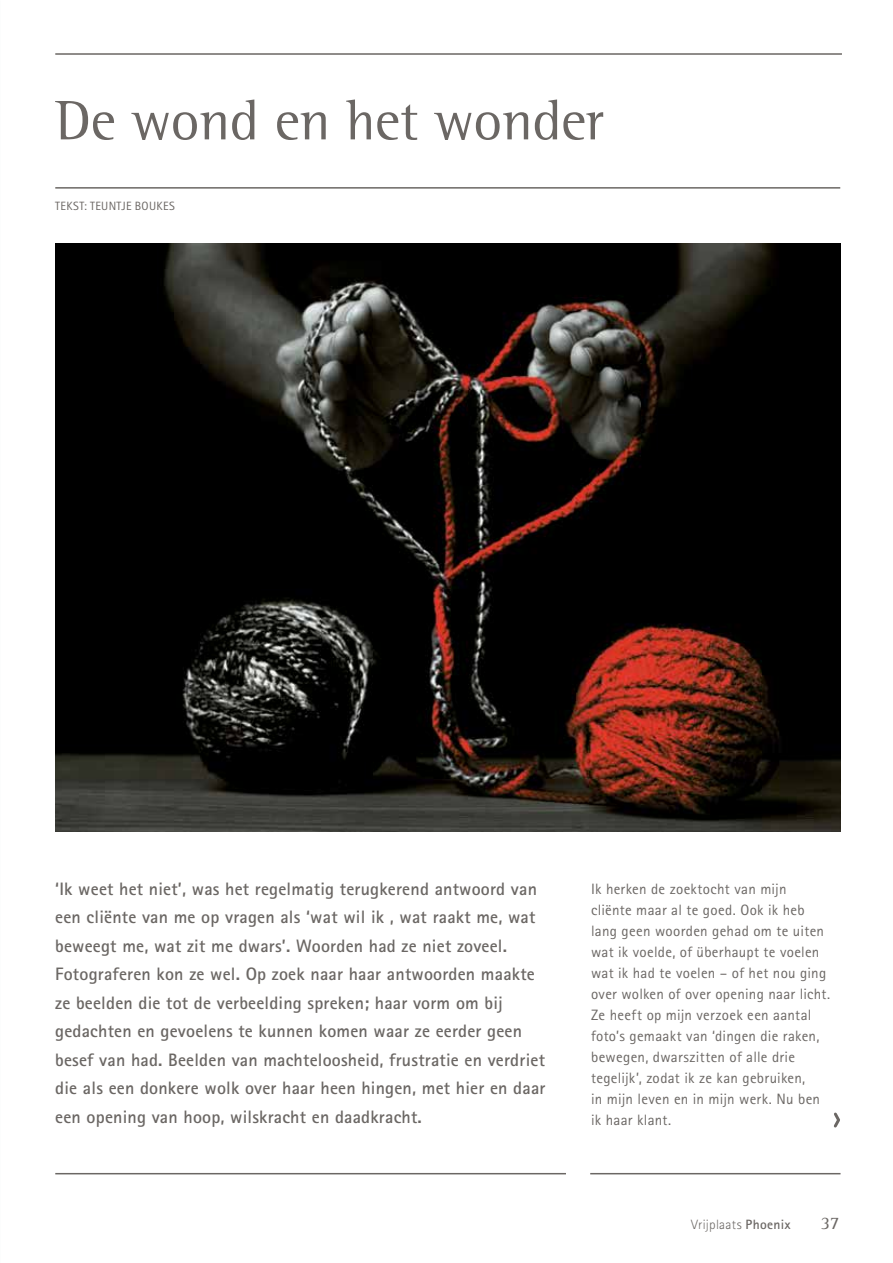
<style>
.page{position:relative;width:893px;height:1263px;background:#fff}
.page>*{position:absolute;margin:0;border:0;box-sizing:border-box;transform-origin:0 0}
.t1{font:57px "Rotis Semi Serif Std";letter-spacing:-.01em;color:#6b6764}
.t2{font:700 18px/28.5px "Rotis Sans Serif Std";letter-spacing:.01em;color:#6b6764}
.t3{font:18px "Rotis Semi Serif Std";color:#6b6764}
.t4{font:15px/21px "Rotis Sans Serif Std";letter-spacing:.015em;color:#6b6764}
.t5{font:300 13.5px "Rotis Sans Serif Std";letter-spacing:.02em;color:#6b6764}
.t6{font:12px "Rotis Sans Serif Std";letter-spacing:.025em;color:#6b6764}
.s1{font-weight:700}
</style>
<div class="page">
<hr style="left:590px;top:1173px;width:250px;height:1px;background:#6b6764">
<hr style="left:55px;top:1173px;width:511px;height:1px;background:#6b6764">
<hr style="left:55px;top:53px;width:787px;height:2px;background:#6b6764">
<hr style="left:55px;top:187px;width:785px;height:2px;background:#6b6764">
<img style="left:55px;top:243px;width:785px;height:588px">
<svg style="left:834px;top:1112px;width:6px;height:16px"></svg>
<h1 class="t1" style="left:55px;top:87px;width:550px">De wond en het wonder</h1>
<p class="t6" style="left:55px;top:199px;width:121px">TEKST: TEUNTJE BOUKES</p>
<p class="t2" style="left:55px;top:874px;width:492px">‘Ik weet het niet’, was het regelmatig terugkerend antwoord van een cliënte van me op vragen als ‘wat wil ik , wat raakt me, wat beweegt me, wat zit me dwars’. Woorden had ze niet zoveel.<br>Fotograferen kon ze wel. Op zoek naar haar antwoorden maakte ze beelden die tot de verbeelding spreken; haar vorm om bij gedachten en gevoelens te kunnen komen waar ze eerder geen besef van had. Beelden van machteloosheid, frustratie en verdriet die als een donkere wolk over haar heen hingen, met hier en daar een opening van hoop, wilskracht en daadkracht.</p>
<p class="t4" style="left:591px;top:878px;width:241px">Ik herken de zoektocht van mijn cliënte maar al te goed. Ook ik heb lang geen woorden gehad om te uiten wat ik voelde, of überhaupt te voelen wat ik had te voelen – of het nou ging over wolken of over opening naar licht.<br>Ze heeft op mijn verzoek een aantal foto’s gemaakt van ‘dingen die raken, bewegen, dwarszitten of alle drie tegelijk’, zodat ik ze kan gebruiken,<br>in mijn leven en in mijn werk. Nu ben ik haar klant.</p>
<p class="t5" style="left:691px;top:1217px;width:101px">Vrijplaats <span class="s1">Phoenix</span></p>
<p class="t3" style="left:821px;top:1212px;width:20px">37</p>
</div>
